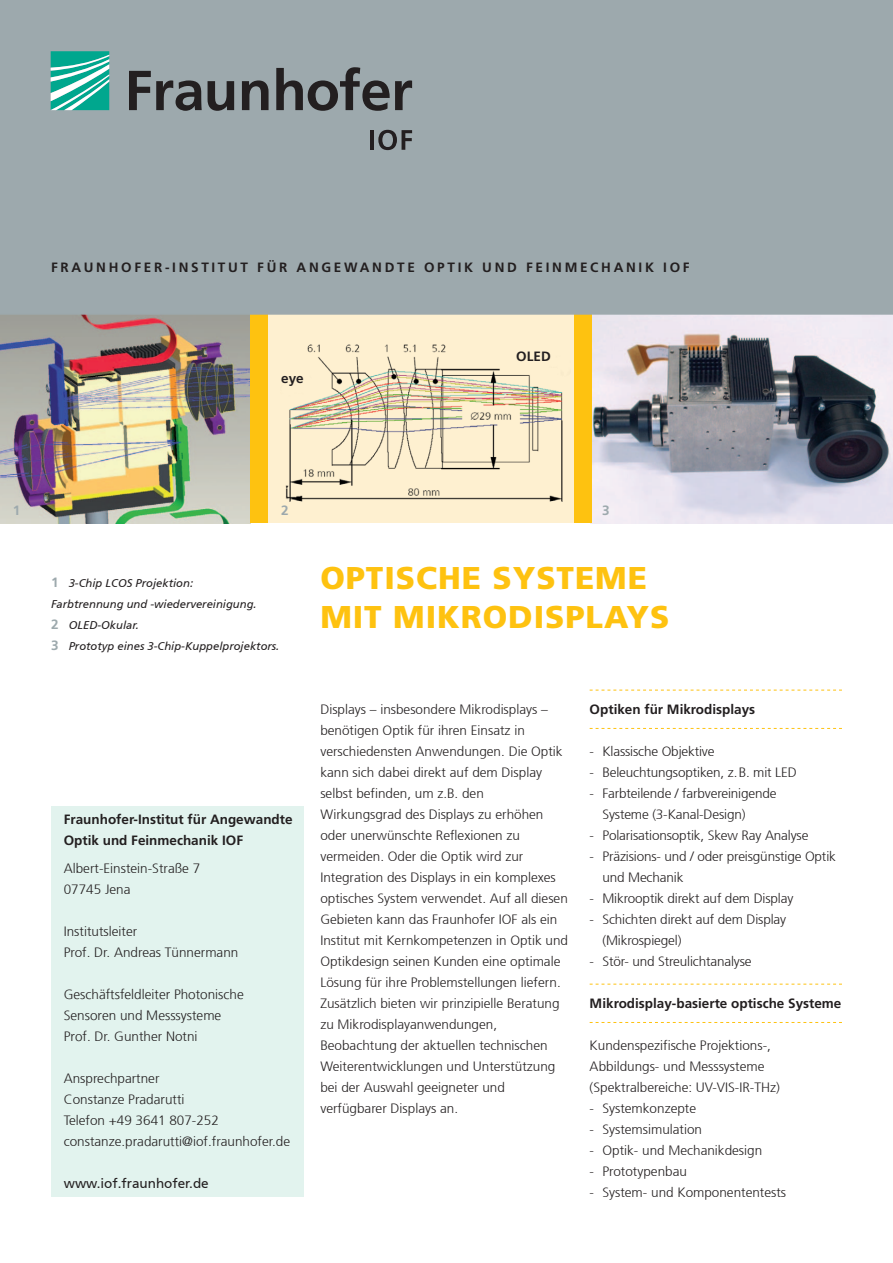
<style>
.page{position:relative;width:893px;height:1263px;background:#fff}
.page>*{position:absolute;margin:0;border:0;box-sizing:border-box;transform-origin:0 0}
.t1{font:900 31.5px/39px "Frutiger";letter-spacing:.03em;color:#fec210}
.t2{font:300 13.5px/21px "Frutiger";color:#231f20}
.t3{font:700 13.5px/21px "Frutiger";color:#231f20}
.t4{font:300 13.5px/21px "Frutiger 45";color:#231f20}
.t5{font:700 13.5px "Frutiger";letter-spacing:.2em;color:#231f20}
.t6{font:13.5px "Frutiger Fhg";color:#231f20}
.t7{font:700 13.5px "Frutiger";color:#9da9ad}
.t8{font:italic 11.25px/21px "Frutiger";color:#231f20}
.s1{font-weight:700;font-style:normal;font-size:13.5px;color:#9da9ad}
.s2{font-family:"Frutiger 45"}
.s3{font-family:"Frutiger"}
</style>
<div class="page">
<div style="left:266px;top:311px;width:311px;height:212px;background:#fef0d0"></div>
<img style="left:591px;top:315px;width:302px;height:208px">
<img style="left:0;top:315px;width:251px;height:208px">
<div style="left:251px;top:315px;width:17px;height:208px;background:#fec210"></div>
<div style="left:574px;top:315px;width:17px;height:208px;background:#fec210"></div>
<svg style="left:590px;top:690px;width:252px;height:1px"></svg>
<svg style="left:590px;top:728px;width:252px;height:1px"></svg>
<svg style="left:590px;top:984px;width:252px;height:1px"></svg>
<svg style="left:590px;top:1022px;width:252px;height:1px"></svg>
<div style="left:51px;top:806px;width:252px;height:391px;background:#e2f3ee"></div>
<img style="left:285px;top:344px;width:278px;height:157px">
<div style="left:0;top:0;width:893px;height:315px;background:#9da9ad"></div>
<svg style="left:51px;top:51px;width:58px;height:59px"></svg>
<svg style="left:129px;top:67px;width:283px;height:44px;background:#707679"></svg>
<hr style="left:370px;top:130px;width:4px;height:20px;background:#231f20">
<svg style="left:378px;top:130px;width:34px;height:20px"></svg>
<p class="t5" style="left:51px;top:260px;width:356px">FRAUNHOFER-INSTITUT FÜR an ge wan dte</p>
<p class="t3" style="left:424px;top:257px;width:121px">Opti k un d Fein</p>
<p class="t3" style="left:565px;top:257px;width:48px">me chani</p>
<p class="t3" style="left:645px;top:257px;width:46px">k IOF</p>
<p class="t3" style="left:281px;top:368px;width:24px">eye</p>
<p class="t3" style="left:516px;top:346px;width:36px">OLED</p>
<p class="t7" style="left:13px;top:503px;width:9px">1</p>
<p class="t7" style="left:281px;top:503px;width:9px">2</p>
<p class="t7" style="left:602px;top:503px;width:9px">3</p>
<p class="t8" style="left:51px;top:573px;width:230px"><span class="s1">1</span> 3-Chip LCOS Projektion:<br>Farbtrennung und -wiedervereinigung.<br><span class="s1">2</span> OLED-Okular.<br><span class="s1">3</span> Prototyp eines 3-Chip-Kuppelprojektors.</p>
<h1 class="t1" style="left:320px;top:558px;width:350px">OPTISCHE SYSTEME<br>MIT MIKRODISPLAYS</h1>
<p class="t3" style="left:64px;top:808px;width:230px">Fraunhofer-Institut für Angewandte<br>Optik und Feinmechanik IOF</p>
<p class="t2" style="left:64px;top:858px;width:138px">Albert-Einstein-Straße 7<br>07745 Jena</p>
<p class="t2" style="left:64px;top:921px;width:176px">Institutsleiter<br>Prof. Dr. Andreas Tünnermann</p>
<p class="t4" style="left:64px;top:984px;width:181px">Geschäftsfeldleiter Photonische<br>Sensoren und Messsysteme</p>
<p class="t2" style="left:64px;top:1026px;width:135px"><span class="s2">Prof.</span> Dr. Gunther Notni</p>
<p class="t2" style="left:64px;top:1068px;width:97px">Ansprechpartner</p>
<p class="t4" style="left:64px;top:1089px;width:122px"><span class="s3">Constanze</span> Pradarutti</p>
<p class="t2" style="left:64px;top:1110px;width:228px">Telefon +49 3641 807-252 constanze.<span class="s2">pradarutti</span>@iof.fraunhofer.de</p>
<p class="t6" style="left:64px;top:1175px;width:147px">www.iof.fraunhofer.de</p>
<p class="t2" style="left:320px;top:699px;width:249px">Displays – insbesondere Mikrodisplays – benötigen Optik für ihren Einsatz in verschiedensten Anwendungen. Die Optik kann sich dabei direkt auf dem Display selbst befinden, um z.B. den Wirkungsgrad des Displays zu erhöhen oder unerwünschte Reflexionen zu vermeiden. Oder die Optik wird zur Integration des Displays in ein komplexes optisches System verwendet. Auf all diesen Gebieten kann das Fraunhofer IOF als ein Institut mit Kernkompetenzen in Optik und Optikdesign seinen Kunden eine optimale Lösung für ihre Problemstellungen liefern.<br>Zusätzlich bieten wir prinzipielle Beratung zu Mikrodisplayanwendungen, Beobachtung der aktuellen technischen Weiterentwicklungen und Unterstützung bei der Auswahl geeigneter und verfügbarer Displays an.</p>
<p class="t3" style="left:590px;top:699px;width:167px">Optiken für Mikrodisplays</p>
<p class="t2" style="left:590px;top:741px;width:126px">- Klassische Objektive</p>
<p class="t2" style="left:590px;top:762px;width:209px">- Beleuchtungsoptiken, z.B. mit LED</p>
<p class="t2" style="left:602px;top:783px;width:176px;text-indent:-13px">- Farbteilende / farbvereinigende<br>Systeme (3-Kanal-Design)</p>
<p class="t2" style="left:590px;top:825px;width:220px">- Polarisationsoptik, Skew Ray Analyse</p>
<p class="t2" style="left:602px;top:846px;width:235px;text-indent:-13px">- Präzisions- und / oder preisgünstige Optik und Mechanik</p>
<p class="t2" style="left:590px;top:888px;width:205px">- Mikrooptik direkt auf dem Display</p>
<p class="t2" style="left:602px;top:909px;width:185px;text-indent:-13px">- Schichten direkt auf dem Display (Mikrospiegel)</p>
<p class="t2" style="left:590px;top:951px;width:164px">- Stör- und Streulichtanalyse</p>
<p class="t3" style="left:590px;top:993px;width:253px">Mikrodisplay-basierte optische Systeme</p>
<p class="t2" style="left:590px;top:1035px;width:192px">Kundenspezifische Projektions-,<br>Abbildungs- und Messsysteme (Spektralbereiche: UV-VIS-IR-THz)</p>
<p class="t2" style="left:590px;top:1098px;width:108px">- Systemkonzepte</p>
<p class="t2" style="left:590px;top:1119px;width:114px">- Systemsimulation</p>
<p class="t2" style="left:590px;top:1140px;width:174px">- Optik- und Mechanikdesign</p>
<p class="t2" style="left:590px;top:1161px;width:99px">- Prototypenbau</p>
<p class="t2" style="left:590px;top:1182px;width:198px">- System- und Komponententests</p>
</div>
